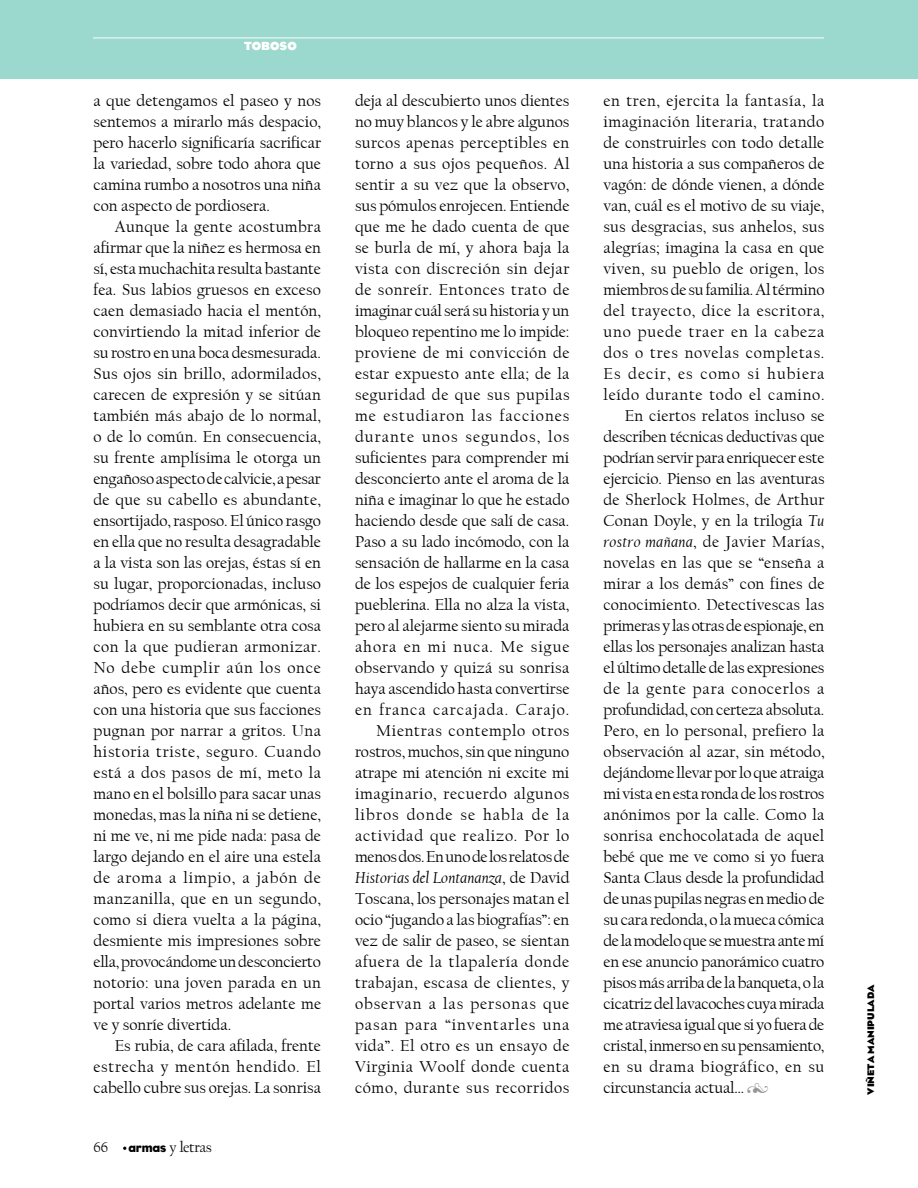
<style>
.page{position:relative;width:918px;height:1188px;background:#fff}
.page>*{position:absolute;margin:0;border:0;box-sizing:border-box;transform-origin:0 0}
.t1{font:16.5px/21px "Californian FB";color:#000;text-align:justify}
.t2{font:16.5px "Californian FB";letter-spacing:-.02em;color:#000}
.t3{font:16.5px "Californian FB";letter-spacing:.02em;color:#000}
.t4{font:16.5px "Californian FB";letter-spacing:.045em;color:#000}
.t5{font:16.5px "Californian FB";letter-spacing:.04em;color:#000}
.t6{font:16.5px "Californian FB";letter-spacing:.03em;color:#000}
.t7{font:16.5px "Californian FB";letter-spacing:.035em;color:#000}
.t8{font:16.5px "Californian FB";letter-spacing:.025em;color:#000}
.t9{font:16.5px "Californian FB";letter-spacing:.05em;color:#000}
.t10{font:16.5px "Californian FB";letter-spacing:.06em;color:#000}
.t11{font:15px "Californian FB";color:#000}
.t12{font:700 12px "Eagle";color:#fff}
.t13{font:700 9.75px "Eagle";color:#000}
.s1{font-family:"Eagle";font-weight:700;font-size:19.5px}
.s2{font-style:italic}
.s3{font-family:"Eagle";font-weight:700;font-size:13.5px;color:#939598}
</style>
<div class="page">
<div style="left:0;top:0;width:918px;height:79px;background:#9bd8cd"></div>
<hr style="left:93px;top:38px;width:731px;height:1px;background:#fff">
<p class="t12" style="left:244px;top:39px;width:54px">TOBOSO</p>
<p class="t1" style="left:94px;top:90px;width:229px">a que detengamos el paseo y nos sentemos a mirarlo más despacio, pero hacerlo significaría sacrificar la variedad, sobre todo ahora que camina rumbo a nosotros una niña con aspecto de pordiosera.</p>
<p class="t1" style="left:94px;top:216px;width:229px;text-indent:21px">Aunque la gente acostumbra afirmar que la niñez es hermosa en sí, esta muchachita resulta bastante fea. Sus labios gruesos en exceso caen demasiado hacia el mentón, convirtiendo la mitad inferior de su rostro en una boca desmesurada.<br>Sus ojos sin brillo, adormilados, carecen de expresión y se sitúan también más abajo de lo normal, o de lo común. En consecuencia, su frente amplísima le otorga un engañoso aspecto de calvicie, a pesar de que su cabello es abundante, ensortijado, rasposo. El único rasgo en ella que no resulta desagradable a la vista son las orejas, éstas sí en su lugar, proporcionadas, incluso podríamos decir que armónicas, si hubiera en su semblante otra cosa con la que pudieran armonizar.<br>No debe cumplir aún los once años, pero es evidente que cuenta con una historia que sus facciones pugnan por narrar a gritos. Una historia triste, seguro. Cuando está a dos pasos de mí, meto la mano en el bolsillo para sacar unas monedas, mas la niña ni se detiene, ni me ve, ni me pide nada: pasa de largo dejando en el aire una estela de aroma a limpio, a jabón de manzanilla, que en un segundo, como si diera vuelta a la página, desmiente mis impresiones sobre ella, provocándome un desconcierto notorio: una joven parada en un portal varios metros adelante me ve y sonríe divertida.</p>
<p class="t1" style="left:94px;top:1035px;width:229px;text-indent:21px">Es rubia, de cara afilada, frente estrecha y mentón hendido. El cabello cubre sus orejas. La sonrisa</p>
<p class="t11" style="left:94px;top:1138px;width:120px">66 <span class="s1">€</span></p>
<p class="t1" style="left:355px;top:90px;width:216px;text-align:right">deja al descubierto unos dientes no muy blancos y le abre algunos surcos apenas perceptibles en torno a sus ojos pequeños. Al sentir a su vez que la observo, sus pómulos enrojecen. Entiende que me he dado cuenta de que se burla de mí, y ahora baja la vista con discreción sin dejar de sonreír. Entonces trato de imaginar cuál será su historia y un bloqueo repentino me lo impide: proviene de mi convicción de estar expuesto ante ella; de la seguridad de que sus pupilas me estudiaron las facciones durante unos segundos, los suficientes para comprender mi desconcierto ante el aroma de la niña e imaginar lo que he estado haciendo desde que salí de casa.<br>Paso a su lado incómodo, con la sensación de hallarme en la casa de los espejos de cualquier feria pueblerina. Ella no alza la vista, pero al alejarme siento su mirada ahora en mi nuca. Me sigue observando y quizá su sonrisa haya ascendido hasta convertirse en franca carcajada. Carajo.<br>Mientras contemplo otros rostros, muchos, sin que ninguno atrape mi atención ni excite mi imaginario, recuerdo algunos libros donde se habla de la actividad que realizo. Por lo menos dos. En uno de los relatos de<br><span class="s2">Historias del Lontananza</span>, de David<br>Toscana, los personajes matan el ocio “jugando a las biografías”: en vez de salir de paseo, se sientan afuera de la tlapalería donde trabajan, escasa de clientes, y observan a las personas que pasan para “inventarles una vida”. El otro es un ensayo de<br>Virginia Woolf donde cuenta cómo, durante sus recorridos</p>
<p class="t7" style="left:604px;top:92px;width:222px">en tren, ejercita la fantasía, la</p>
<p class="t6" style="left:604px;top:113px;width:222px">imaginación literaria, tratando</p>
<p class="t1" style="left:604px;top:133px;width:222px">de construirles con todo detalle</p>
<p class="t1" style="left:604px;top:154px;width:222px">una historia a sus compañeros de</p>
<p class="t1" style="left:604px;top:175px;width:222px">vagón: de dónde vienen, a dónde</p>
<p class="t1" style="left:604px;top:196px;width:222px">van, cuál es el motivo de su viaje,</p>
<p class="t1" style="left:604px;top:217px;width:222px">sus desgracias, sus anhelos, sus</p>
<p class="t1" style="left:604px;top:238px;width:222px">alegrías; imagina la casa en que</p>
<p class="t8" style="left:604px;top:260px;width:222px">viven, su pueblo de origen, los</p>
<p class="t1" style="left:604px;top:280px;width:222px">miembros de su familia. Al término</p>
<p class="t5" style="left:604px;top:302px;width:223px">del trayecto, dice la escritora,</p>
<p class="t9" style="left:604px;top:323px;width:222px">uno puede traer en la cabeza</p>
<p class="t4" style="left:604px;top:344px;width:222px">dos o tres novelas completas.</p>
<p class="t10" style="left:604px;top:365px;width:222px">Es decir, es como si hubiera</p>
<p class="t4" style="left:604px;top:386px;width:223px">leído durante todo el camino.</p>
<p class="t1" style="left:625px;top:406px;width:201px">En ciertos relatos incluso se</p>
<p class="t1" style="left:604px;top:427px;width:222px">describen técnicas deductivas que</p>
<p class="t1" style="left:604px;top:448px;width:222px">podrían servir para enriquecer este</p>
<p class="t1" style="left:604px;top:469px;width:223px">ejercicio. Pienso en las aventuras</p>
<p class="t1" style="left:604px;top:490px;width:222px">de Sherlock Holmes, de Arthur</p>
<p class="t1" style="left:604px;top:511px;width:222px">Conan Doyle, y en la trilogía <span class="s2">Tu</span></p>
<p class="t1" style="left:604px;top:532px;width:222px"><span class="s2">rostro mañana</span>, de Javier Marías,</p>
<p class="t3" style="left:604px;top:554px;width:223px">novelas en las que se “enseña a</p>
<p class="t1" style="left:604px;top:574px;width:222px">mirar a los demás” con fines de</p>
<p class="t1" style="left:604px;top:595px;width:222px">conocimiento. Detectivescas las</p>
<p class="t2" style="left:604px;top:617px;width:222px">primeras y las otras de espionaje, en</p>
<p class="t1" style="left:604px;top:637px;width:222px">ellas los personajes analizan hasta</p>
<p class="t1" style="left:604px;top:658px;width:222px">el último detalle de las expresiones</p>
<p class="t4" style="left:604px;top:680px;width:222px">de la gente para conocerlos a</p>
<p class="t1" style="left:604px;top:700px;width:223px">profundidad, con certeza absoluta.</p>
<p class="t1" style="left:604px;top:721px;width:222px">Pero, en lo personal, prefiero la</p>
<p class="t1" style="left:604px;top:742px;width:223px">observación al azar, sin método,</p>
<p class="t1" style="left:604px;top:763px;width:222px">dejándome llevar por lo que atraiga</p>
<p class="t1" style="left:604px;top:784px;width:222px">mi vista en esta ronda de los rostros</p>
<p class="t3" style="left:604px;top:806px;width:222px">anónimos por la calle. Como la</p>
<p class="t3" style="left:604px;top:827px;width:222px">sonrisa enchocolatada de aquel</p>
<p class="t1" style="left:604px;top:847px;width:222px">bebé que me ve como si yo fuera</p>
<p class="t1" style="left:604px;top:868px;width:223px">Santa Claus desde la profundidad</p>
<p class="t1" style="left:604px;top:889px;width:222px">de unas pupilas negras en medio de</p>
<p class="t1" style="left:604px;top:910px;width:222px">su cara redonda, o la mueca cómica</p>
<p class="t2" style="left:604px;top:932px;width:222px">de la modelo que se muestra ante mí</p>
<p class="t1" style="left:604px;top:952px;width:222px">en ese anuncio panorámico cuatro</p>
<p class="t2" style="left:604px;top:974px;width:222px">pisos más arriba de la banqueta, o la</p>
<p class="t1" style="left:604px;top:994px;width:223px">cicatriz del lavacoches cuya mirada</p>
<p class="t2" style="left:604px;top:1016px;width:222px">me atraviesa igual que si yo fuera de</p>
<p class="t1" style="left:604px;top:1036px;width:223px">cristal, inmerso en su pensamiento,</p>
<p class="t5" style="left:604px;top:1058px;width:222px">en su drama biográfico, en su</p>
<p class="t1" style="left:604px;top:1078px;width:167px">circunstancia actual… <span class="s3">◊</span></p>
<p class="t13" style="left:865px;top:1095px;width:112px;rotate:-90deg">VIÑETA MANIPULADA</p>
</div>
